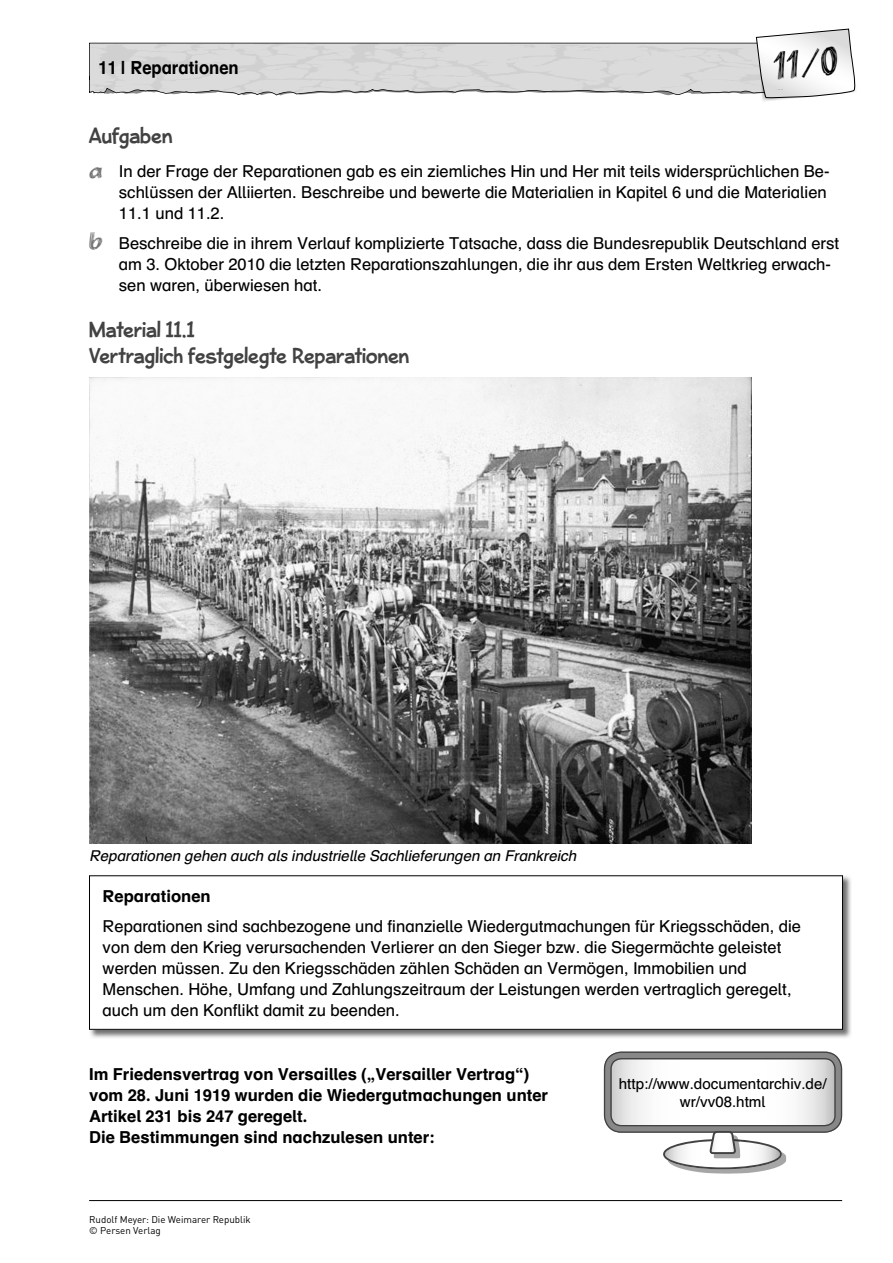
<style>
.page{position:relative;width:893px;height:1263px;background:#fff}
.page>*{position:absolute;margin:0;border:0;box-sizing:border-box;transform-origin:0 0}
.t1{font:35.7px "Brushstroke";color:#000;scale:.8 1}
.t2{font:21px/25.5px "Bleeker";letter-spacing:.005em;color:#424242}
.t3{font:700 18px "Auer Schulbuch";color:#000;scale:.92 1}
.t4{font:16.5px/21px "Auer Schulbuch";color:#000}
.t5{font:700 16.5px/21px "Auer Schulbuch";color:#000}
.t6{font:italic 15px "Auer Schulbuch";color:#000}
.t7{font:15px/18px "Auer Schulbuch";color:#000;text-align:center}
.t8{font:9.75px/11.2px "DINOT";color:#000}
.s1{font-family:"Brushstroke";font-size:22.5px;color:#717171}
</style>
<div class="page">
<hr style="left:89px;top:1200px;width:753px;height:1px;background:#000">
<img style="left:89px;top:377px;width:662px;height:466px">
<img style="left:90px;top:875px;width:761px;height:163px">
<div style="left:89px;top:876px;width:753px;height:153px;background:#fff"></div>
<div style="left:89px;top:875px;width:753px;height:155px;border:1px solid #000"></div>
<img style="left:762px;top:98px;width:31px;height:3px">
<svg style="left:89px;top:29px;width:767px;height:69px"></svg>
<svg style="left:607px;top:1055px;width:231px;height:74px"></svg>
<div style="left:604px;top:1052px;width:238px;height:81px;border:8px solid #888;border-radius:14px"></div>
<div style="left:604px;top:1052px;width:238px;height:81px;border:1px solid #424242;border-radius:17px"></div>
<div style="left:610px;top:1058px;width:225px;height:68px;border:1px solid #424242;border-radius:10px"></div>
<img style="left:687px;top:1151px;width:99px;height:23px">
<svg style="left:663px;top:1111px;width:118px;height:59px"></svg>
<p class="t3" style="left:98px;top:60px;width:154px">11 | Reparationen</p>
<h1 class="t1" style="left:772px;top:52px;width:83px;rotate:-5deg">11/0</h1>
<p class="t2" style="left:89px;top:126px;width:85px">Aufgaben</p>
<p class="t4" style="left:119px;top:162px;width:712px;text-indent:-30px"><span class="s1">a</span> In der Frage der Reparationen gab es ein ziemliches Hin und Her mit teils widersprüchlichen Be&shy;schlüssen der Alliierten. Beschreibe und bewerte die Materialien in Kapitel 6 und die Materialien<br>11.1 und 11.2.</p>
<p class="t4" style="left:119px;top:234px;width:721px;text-indent:-30px"><span class="s1">b</span> Beschreibe die in ihrem Verlauf komplizierte Tatsache, dass die Bundesrepublik Deutschland erst am 3. Oktober 2010 die letzten Reparationszahlungen, die ihr aus dem Ersten Weltkrieg erwach&shy;sen waren, überwiesen hat.</p>
<p class="t2" style="left:89px;top:320px;width:321px">Material 11.1<br>Vertraglich festgelegte Reparationen</p>
<p class="t6" style="left:89px;top:850px;width:488px">Reparationen gehen auch als industrielle Sachlieferungen an Frankreich</p>
<p class="t5" style="left:103px;top:887px;width:110px">Reparationen</p>
<p class="t4" style="left:103px;top:917px;width:700px">Reparationen sind sachbezogene und finanzielle Wiedergutmachungen für Kriegsschäden, die von dem den Krieg verursachenden Verlierer an den Sieger bzw. die Siegermächte geleistet werden müssen. Zu den Kriegsschäden zählen Schäden an Vermögen, Immobilien und Menschen. Höhe, Umfang und Zahlungszeitraum der Leistungen werden vertraglich geregelt, auch um den Konflikt damit zu beenden.</p>
<p class="t5" style="left:89px;top:1065px;width:460px">Im Friedensvertrag von Versailles („Versailler Vertrag“) vom 28. Juni 1919 wurden die Wiedergutmachungen unter Artikel 231 bis 247 geregelt.<br>Die Bestimmungen sind nachzulesen unter:</p>
<p class="t8" style="left:89px;top:1215px;width:163px">Rudolf Meyer: Die Weimarer Republik © Persen Verlag</p>
<p class="t7" style="left:618px;top:1076px;width:209px">http://www.documentarchiv.de/ wr/vv08.html</p>
</div>
